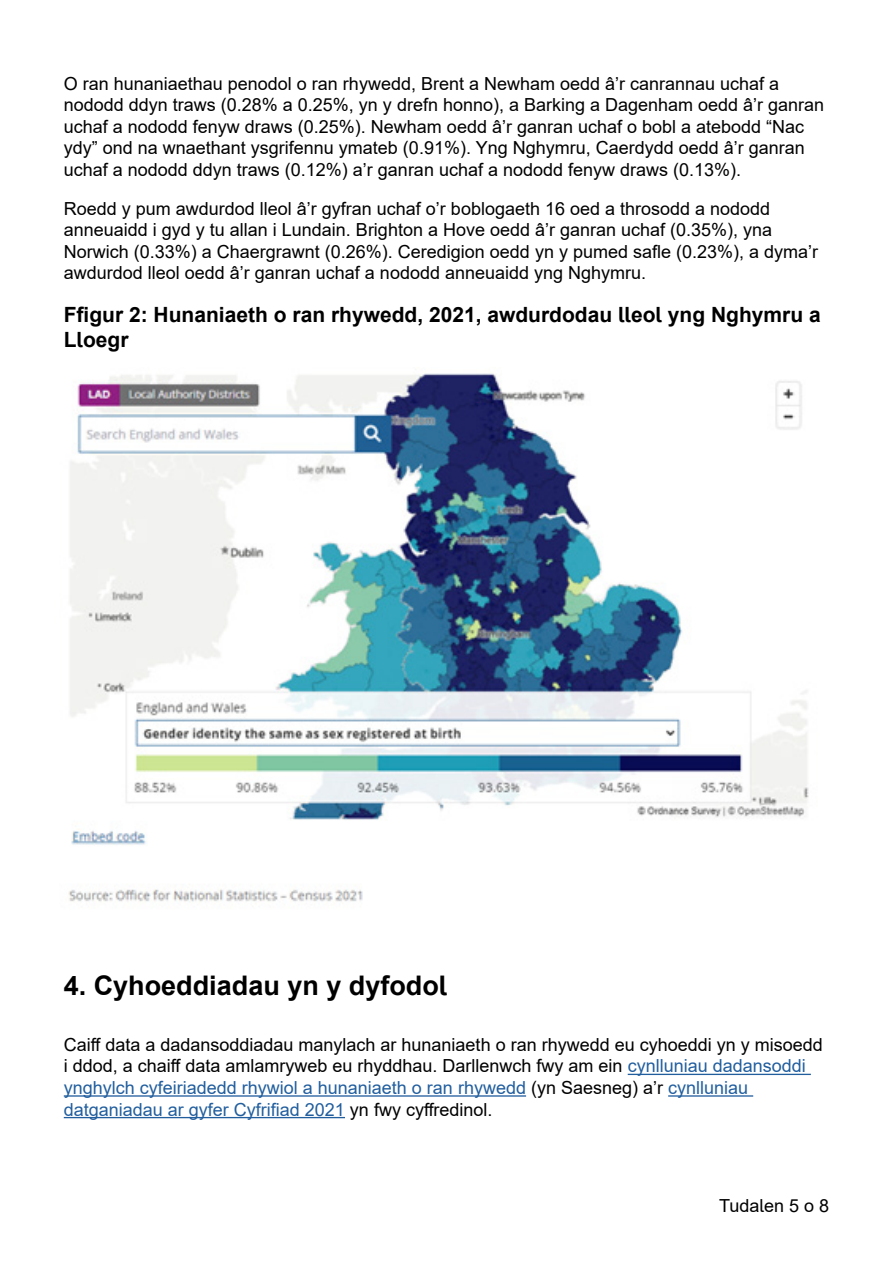
<style>
.page{position:relative;width:893px;height:1263px;background:#fff}
.page>*{position:absolute;margin:0;border:0;box-sizing:border-box;transform-origin:0 0}
.Heading_2__Section_t{font:700 27px "Arial";color:#000}
.Heading_3__Figures{font:700 21px/25.2px "Arial";color:#000}
.Body_Text{font:18px/21.6px "Arial";color:#000}
.s1{color:#215e9e}
</style>
<div class="page">
<hr style="left:628px;top:1074px;width:183px;height:1px;background:#215e9e">
<hr style="left:64px;top:1095px;width:462px;height:2px;background:#215e9e">
<hr style="left:668px;top:1095px;width:85px;height:2px;background:#215e9e">
<hr style="left:64px;top:1117px;width:281px;height:1px;background:#215e9e">
<img style="left:68px;top:372px;width:741px;height:530px">
<p class="Body_Text" style="left:64px;top:72px;width:762px">O ran hunaniaethau penodol o ran rhywedd, Brent a Newham oedd â’r canrannau uchaf a nododd ddyn traws (0.28% a 0.25%, yn y drefn honno), a Barking a Dagenham oedd â’r ganran uchaf a nododd fenyw draws (0.25%). Newham oedd â’r ganran uchaf o bobl a atebodd “Nac ydy” ond na wnaethant ysgrifennu ymateb (0.91%). Yng Nghymru, Caerdydd oedd â’r ganran uchaf a nododd ddyn traws (0.12%) a’r ganran uchaf a nododd fenyw draws (0.13%).</p>
<p class="Body_Text" style="left:64px;top:197px;width:756px">Roedd y pum awdurdod lleol â’r gyfran uchaf o’r boblogaeth 16 oed a throsodd a nododd anneuaidd i gyd y tu allan i Lundain. Brighton a Hove oedd â’r ganran uchaf (0.35%), yna Norwich (0.33%) a Chaergrawnt (0.26%). Ceredigion oedd yn y pumed safle (0.23%), a dyma’r awdurdod lleol oedd â’r ganran uchaf a nododd anneuaidd yng Nghymru.</p>
<p class="Heading_3__Figures" style="left:64px;top:302px;width:758px">Ffigur 2: Hunaniaeth o ran rhywedd, 2021, awdurdodau lleol yng Nghymru a<br>Lloegr</p>
<p class="Heading_2__Section_t" style="left:64px;top:967px;width:385px">4. Cyhoeddiadau yn y dyfodol</p>
<p class="Body_Text" style="left:64px;top:1034px;width:761px">Caiff data a dadansoddiadau manylach ar hunaniaeth o ran rhywedd eu cyhoeddi yn y misoedd i ddod, a chaiff data amlamryweb eu rhyddhau. Darllenwch fwy am ein <span class="s1">cynlluniau dadansoddi ynghylch cyfeiriadedd rhywiol a hunaniaeth o ran rhywedd</span> (yn Saesneg) a’r <span class="s1">cynlluniau datganiadau ar gyfer Cyfrifiad 2021</span> yn fwy cyffredinol.</p>
<p class="Body_Text" style="left:719px;top:1195px;width:111px">Tudalen 5 o 8</p>
</div>
